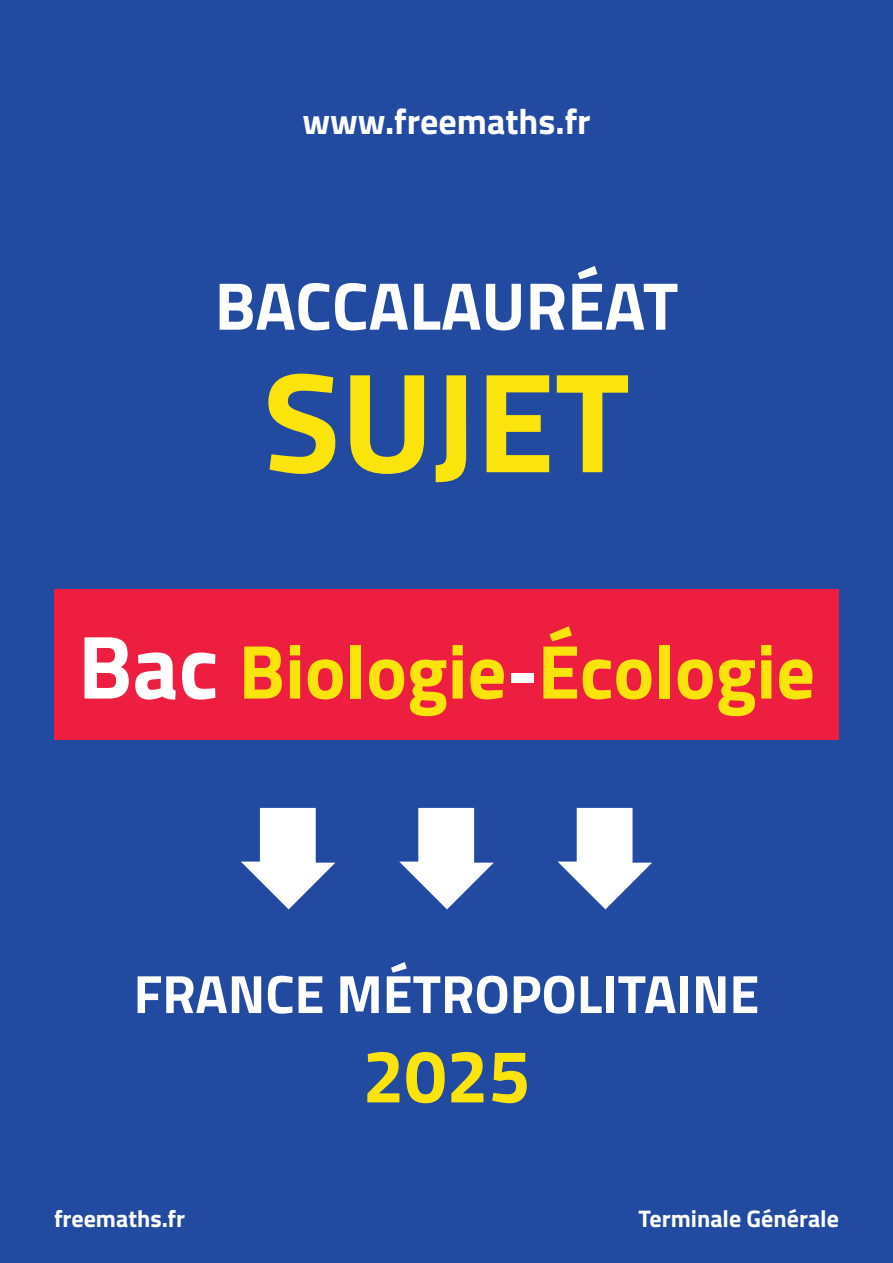
<style>
.page{position:relative;width:893px;height:1263px;background:#214aa0}
.page>*{position:absolute;margin:0;border:0;box-sizing:border-box;transform-origin:0 0}
.t1{font:700 142.5px "Titillium";color:#fbe30c}
.t2{font:700 76.5px "Titillium";color:#fbe30c}
.t3{font:700 75px "Titillium";color:#fbe30c}
.t4{font:700 67.5px "Titillium";color:#fff}
.t5{font:700 54px "Titillium";color:#fff}
.t6{font:700 36px "Titillium";color:#fff}
.t7{font:700 24px "Titillium";color:#fff}
.s1{font-size:90px;color:#fff}
.s2{color:#fff}
</style>
<div class="page">
<svg style="left:241px;top:808px;width:94px;height:101px"></svg>
<svg style="left:399px;top:808px;width:95px;height:101px"></svg>
<svg style="left:558px;top:808px;width:94px;height:101px"></svg>
<div style="left:54px;top:589px;width:785px;height:151px;background:#ed1e40"></div>
<h3 class="t6" style="left:302px;top:94px;width:290px">www.freemaths.fr</h3>
<h3 class="t4" style="left:215px;top:254px;width:465px">BACCALAURÉAT</h3>
<h1 class="t1" style="left:263px;top:313px;width:368px">SUJET</h1>
<h2 class="t2" style="left:78px;top:613px;width:739px"><span class="s1">Bac</span> Biologie<span class="s2">-</span>Écologie</h2>
<p class="t5" style="left:134px;top:953px;width:627px">FRANCE MÉTROPOLITAINE</p>
<h3 class="t3" style="left:362px;top:1019px;width:169px">2025</h3>
<p class="t7" style="left:54px;top:1200px;width:133px">freemaths.fr</p>
<p class="t7" style="left:639px;top:1200px;width:202px">Terminale Générale</p>
</div>
